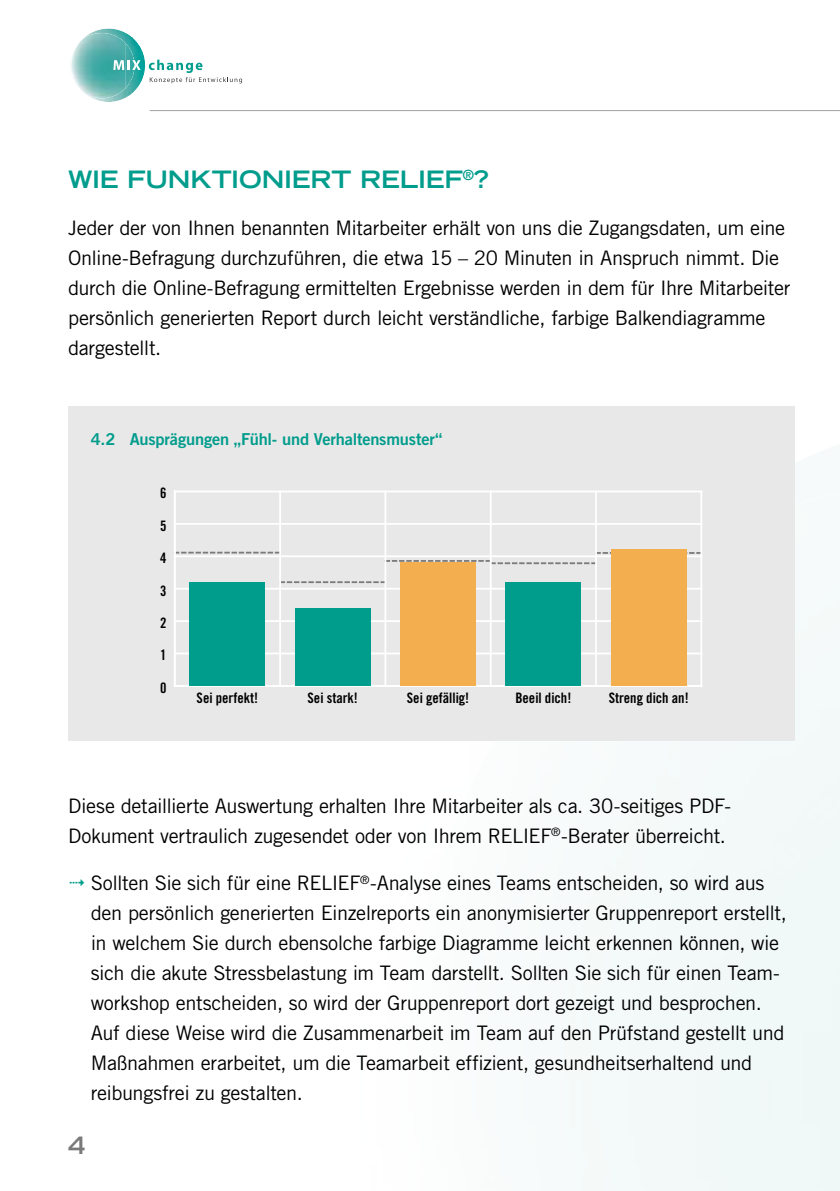
<style>
.page{position:relative;width:840px;height:1191px;background:#fff}
.page>*{position:absolute;margin:0;border:0;box-sizing:border-box;transform-origin:0 0}
.t1{font:700 expanded 24px "Trade Gothic LT Std";letter-spacing:-.01em;color:#009c8c}
.t2{font:20px/30px "Trade Gothic LT Std";letter-spacing:-.02em;color:#000}
.t3{font:16.4px "Trade Gothic LT Std Bd 2";letter-spacing:-.01em;color:#009c8c}
.t4{font:700 condensed 14.4px "Trade Gothic No.20";color:#000}
.s1{color:#009c8c}
</style>
<div class="page">
<div style="left:830px;top:481px;width:10px;height:173px;background:#f6fafa"></div>
<hr style="left:150px;top:110px;width:689px;height:1px;background:#a1a1a1">
<div style="left:68px;top:406px;width:726px;height:334px;background:#e8e8e8"></div>
<svg style="left:176px;top:552px;width:103px;height:1px"></svg>
<svg style="left:281px;top:581px;width:103px;height:2px"></svg>
<svg style="left:386px;top:560px;width:208px;height:4px"></svg>
<svg style="left:596px;top:552px;width:104px;height:2px"></svg>
<hr style="left:279px;top:491px;width:2px;height:195px;background:#fff">
<hr style="left:384px;top:491px;width:2px;height:195px;background:#fff">
<hr style="left:489px;top:491px;width:2px;height:195px;background:#fff">
<hr style="left:594px;top:491px;width:2px;height:195px;background:#fff">
<hr style="left:700px;top:491px;width:1px;height:195px;background:#fff">
<hr style="left:174px;top:491px;width:2px;height:195px;background:#fff">
<hr style="left:175px;top:685px;width:526px;height:2px;background:#fff">
<hr style="left:175px;top:652px;width:526px;height:2px;background:#fff">
<hr style="left:175px;top:620px;width:526px;height:2px;background:#fff">
<hr style="left:175px;top:588px;width:526px;height:1px;background:#fff">
<hr style="left:175px;top:555px;width:526px;height:2px;background:#fff">
<hr style="left:175px;top:523px;width:526px;height:2px;background:#fff">
<hr style="left:175px;top:490px;width:526px;height:2px;background:#fff">
<div style="left:189px;top:582px;width:76px;height:104px;background:#009c8c"></div>
<div style="left:295px;top:608px;width:75px;height:78px;background:#009c8c"></div>
<div style="left:400px;top:563px;width:75px;height:123px;background:#f3af4f"></div>
<div style="left:505px;top:582px;width:76px;height:104px;background:#009c8c"></div>
<div style="left:610px;top:550px;width:76px;height:136px;background:#f3af4f"></div>
<svg style="left:149px;top:60px;width:93px;height:23px"></svg>
<img style="left:91px;top:29px;width:42px;height:9px">
<img style="left:126px;top:38px;width:14px;height:9px">
<img style="left:134px;top:47px;width:10px;height:9px">
<img style="left:130px;top:56px;width:19px;height:37px">
<img style="left:120px;top:90px;width:10px;height:10px">
<img style="left:111px;top:98px;width:9px;height:4px">
<img style="left:93px;top:98px;width:18px;height:4px">
<img style="left:125px;top:88px;width:9px;height:2px">
<img style="left:72px;top:33px;width:53px;height:65px">
<img style="left:125px;top:43px;width:9px;height:45px">
<svg style="left:114px;top:35px;width:12px;height:9px"></svg>
<img style="left:72px;top:93px;width:13px;height:1px">
<img style="left:85px;top:90px;width:39px;height:8px">
<svg style="left:85px;top:93px;width:7px;height:5px"></svg>
<img style="left:72px;top:65px;width:13px;height:28px">
<svg style="left:113px;top:60px;width:28px;height:10px"></svg>
<p class="t1" style="left:68px;top:163px;width:310px">WIE FUNKTIONIERT RELIE</p>
<p class="t1" style="left:444px;top:163px;width:46px">F<sup>®</sup>?</p>
<p class="t2" style="left:68px;top:212px;width:723px">Jeder der von Ihnen benannten Mitarbeiter erhält von uns die Zugangsdaten, um eine Online-Befragung durchzuführen, die etwa 15 – 20 Minuten in Anspruch nimmt. Die durch die Online-Befragung ermittelten Ergebnisse werden in dem für Ihre Mitarbeiter persönlich generierten Report durch leicht verständliche, farbige Balkendiagramme dargestellt.</p>
<p class="t3" style="left:91px;top:429px;width:353px">4.2 Ausprägungen „Fühl- und Verhaltensmuster“</p>
<p class="t4" style="left:160px;top:484px;width:8px">6</p>
<p class="t4" style="left:160px;top:517px;width:8px">5</p>
<p class="t4" style="left:160px;top:549px;width:8px">4</p>
<p class="t4" style="left:160px;top:581px;width:8px">3</p>
<p class="t4" style="left:160px;top:614px;width:8px">2</p>
<p class="t4" style="left:160px;top:646px;width:8px">1</p>
<p class="t4" style="left:160px;top:679px;width:8px">0</p>
<p class="t4" style="left:196px;top:688px;width:63px">Sei perfekt!</p>
<p class="t4" style="left:307px;top:688px;width:52px">Sei stark!</p>
<p class="t4" style="left:406px;top:688px;width:64px">Sei gefällig!</p>
<p class="t4" style="left:515px;top:688px;width:57px">Beeil dich!</p>
<p class="t4" style="left:608px;top:688px;width:81px">Streng dich an!</p>
<p class="t2" style="left:68px;top:790px;width:664px">Diese detaillierte Auswertung erhalten Ihre Mitarbeiter als ca. 30-seitiges PDF-<br>Dokument vertraulich zugesendet oder von Ihrem RELIEF<sup>®</sup>-Berater überreicht.</p>
<p class="t2" style="left:91px;top:867px;width:697px;text-indent:-23px"><span class="s1">✔</span> Sollten Sie sich für eine RELIEF<sup>®</sup>-Analyse eines Teams entscheiden, so wird aus den persönlich generierten Einzelreports ein anonymisierter Gruppenreport erstellt, in welchem Sie durch ebensolche farbige Diagramme leicht erkennen können, wie sich die akute Stressbelastung im Team darstellt. Sollten Sie sich für einen Team&shy;workshop entscheiden, so wird der Gruppenreport dort gezeigt und besprochen.<br>Auf diese Weise wird die Zusammenarbeit im Team auf den Prüfstand gestellt und Maßnahmen erarbeitet, um die Teamarbeit effizient, gesundheitserhaltend und reibungsfrei zu gestalten.</p>
</div>
